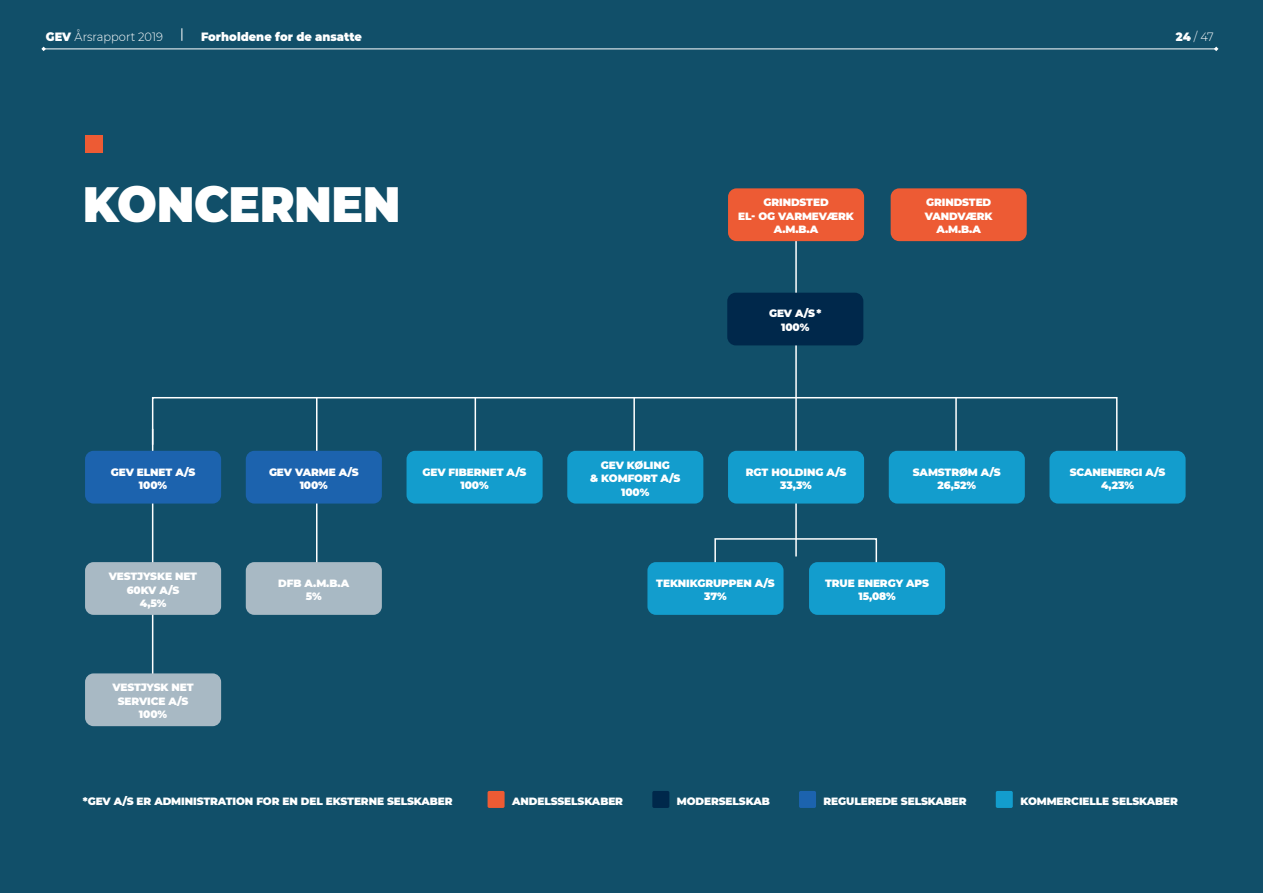
<style>
.page{position:relative;width:1263px;height:893px;background:#114f69}
.page>*{position:absolute;margin:0;border:0;box-sizing:border-box;transform-origin:0 0}
.t1{font:900 49.5px "Montserrat";letter-spacing:-.01em;color:#fff;scale:.95 1}
.t2{font:300 12px "Montserrat";color:#fff;scale:.95 1}
.t3{font:900 12px "Montserrat";color:#fff;scale:.95 1}
.t4{font:900 10.5px/13.5px "Montserrat";letter-spacing:-.01em;color:#fff;text-align:center}
.s1{font-weight:900}
</style>
<div class="page">
<div style="left:85px;top:136px;width:18px;height:17px;background:#ed5b34"></div>
<svg style="left:714px;top:538px;width:164px;height:38px"></svg>
<svg style="left:151px;top:396px;width:967px;height:70px"></svg>
<div style="left:891px;top:188px;width:136px;height:53px;background:#ed5b34;border-radius:9px"></div>
<div style="left:647px;top:562px;width:136px;height:53px;background:#139dcd;border-radius:9px"></div>
<div style="left:809px;top:562px;width:136px;height:53px;background:#139dcd;border-radius:9px"></div>
<hr style="left:633px;top:397px;width:2px;height:76px;background:#fff">
<hr style="left:795px;top:234px;width:2px;height:322px;background:#fff">
<hr style="left:152px;top:429px;width:1px;height:252px;background:#fff">
<hr style="left:475px;top:397px;width:1px;height:54px;background:#fff">
<hr style="left:316px;top:397px;width:1px;height:173px;background:#fff">
<hr style="left:955px;top:397px;width:2px;height:61px;background:#fff">
<div style="left:728px;top:188px;width:136px;height:53px;background:#ed5b34;border-radius:9px"></div>
<div style="left:996px;top:791px;width:17px;height:17px;background:#139dcd;border-radius:2px"></div>
<div style="left:799px;top:791px;width:17px;height:17px;background:#1c63ae;border-radius:2px"></div>
<div style="left:652px;top:791px;width:17px;height:17px;background:#00284b;border-radius:2px"></div>
<div style="left:488px;top:791px;width:17px;height:17px;background:#ed5b34;border-radius:2px"></div>
<div style="left:727px;top:293px;width:136px;height:52px;background:#00284b;border-radius:9px"></div>
<div style="left:85px;top:451px;width:136px;height:53px;background:#1c63ae;border-radius:9px"></div>
<div style="left:246px;top:451px;width:136px;height:53px;background:#1c63ae;border-radius:9px"></div>
<div style="left:406px;top:451px;width:137px;height:53px;background:#139dcd;border-radius:9px"></div>
<div style="left:567px;top:451px;width:136px;height:53px;background:#139dcd;border-radius:9px"></div>
<div style="left:728px;top:451px;width:136px;height:53px;background:#139dcd;border-radius:9px"></div>
<div style="left:889px;top:451px;width:136px;height:53px;background:#139dcd;border-radius:9px"></div>
<div style="left:1049px;top:451px;width:136px;height:53px;background:#139dcd;border-radius:9px"></div>
<div style="left:85px;top:562px;width:136px;height:53px;background:#a8b9c4;border-radius:9px"></div>
<div style="left:85px;top:673px;width:136px;height:53px;background:#a8b9c4;border-radius:9px"></div>
<div style="left:246px;top:562px;width:136px;height:53px;background:#a8b9c4;border-radius:9px"></div>
<hr style="left:43px;top:49px;width:1173px;height:1px;background:#fff">
<svg style="left:182px;top:28px;width:1px;height:13px"></svg>
<svg style="left:1214px;top:47px;width:4px;height:4px"></svg>
<svg style="left:41px;top:47px;width:5px;height:4px"></svg>
<p class="t2" style="left:46px;top:29px;width:125px"><span class="s1">GEV</span> Årsrapport 2019</p>
<p class="t3" style="left:201px;top:28px;width:171px">Forholdene for de ansatte</p>
<p class="t2" style="left:1176px;top:29px;width:42px"><span class="s1">24</span> / 47</p>
<h1 class="t1" style="left:83px;top:168px;width:336px">KONCERNEN</h1>
<p class="t4" style="left:925px;top:195px;width:69px">GRINDSTED<br>VANDVÆRK<br>A.M.B.A</p>
<p class="t4" style="left:738px;top:195px;width:117px">GRINDSTED<br>EL- OG VARMEVÆRK<br>A.M.B.A</p>
<p class="t4" style="left:769px;top:306px;width:54px">GEV A/S *<br>100%</p>
<p class="t4" style="left:111px;top:464px;width:86px">GEV ELNET A/S<br>100%</p>
<p class="t4" style="left:269px;top:464px;width:91px">GEV VARME A/S<br>100%</p>
<p class="t4" style="left:423px;top:464px;width:105px">GEV FIBERNET A/S<br>100%</p>
<p class="t4" style="left:590px;top:458px;width:92px">GEV KØLING<br>&amp; KOMFORT A/S<br>100%</p>
<p class="t4" style="left:746px;top:464px;width:102px">RGT HOLDING A/S<br>33,3%</p>
<p class="t4" style="left:913px;top:464px;width:89px">SAMSTRØM A/S<br>26,52%</p>
<p class="t4" style="left:1070px;top:464px;width:97px">SCANENERGI A/S<br>4,23%</p>
<p class="t4" style="left:109px;top:569px;width:90px">VESTJYSKE NET<br>60KV A/S<br>4,5%</p>
<p class="t4" style="left:112px;top:680px;width:83px">VESTJYSK NET<br>SERVICE A/S<br>100%</p>
<p class="t4" style="left:278px;top:576px;width:73px">DFB A.M.B.A<br>5%</p>
<p class="t4" style="left:656px;top:576px;width:120px">TEKNIKGRUPPEN A/S<br>37%</p>
<p class="t4" style="left:825px;top:576px;width:105px">TRUE ENERGY APS<br>15,08%</p>
<p class="t4" style="left:83px;top:793px;width:371px">*GEV A/S ER ADMINISTRATION FOR EN DEL EKSTERNE SELSKABER</p>
<p class="t4" style="left:512px;top:793px;width:113px">ANDELSSELSKABER</p>
<p class="t4" style="left:677px;top:793px;width:94px">MODERSELSKAB</p>
<p class="t4" style="left:823px;top:793px;width:144px">REGULEREDE SELSKABER</p>
<p class="t4" style="left:1020px;top:793px;width:159px">KOMMERCIELLE SELSKABER</p>
</div>
